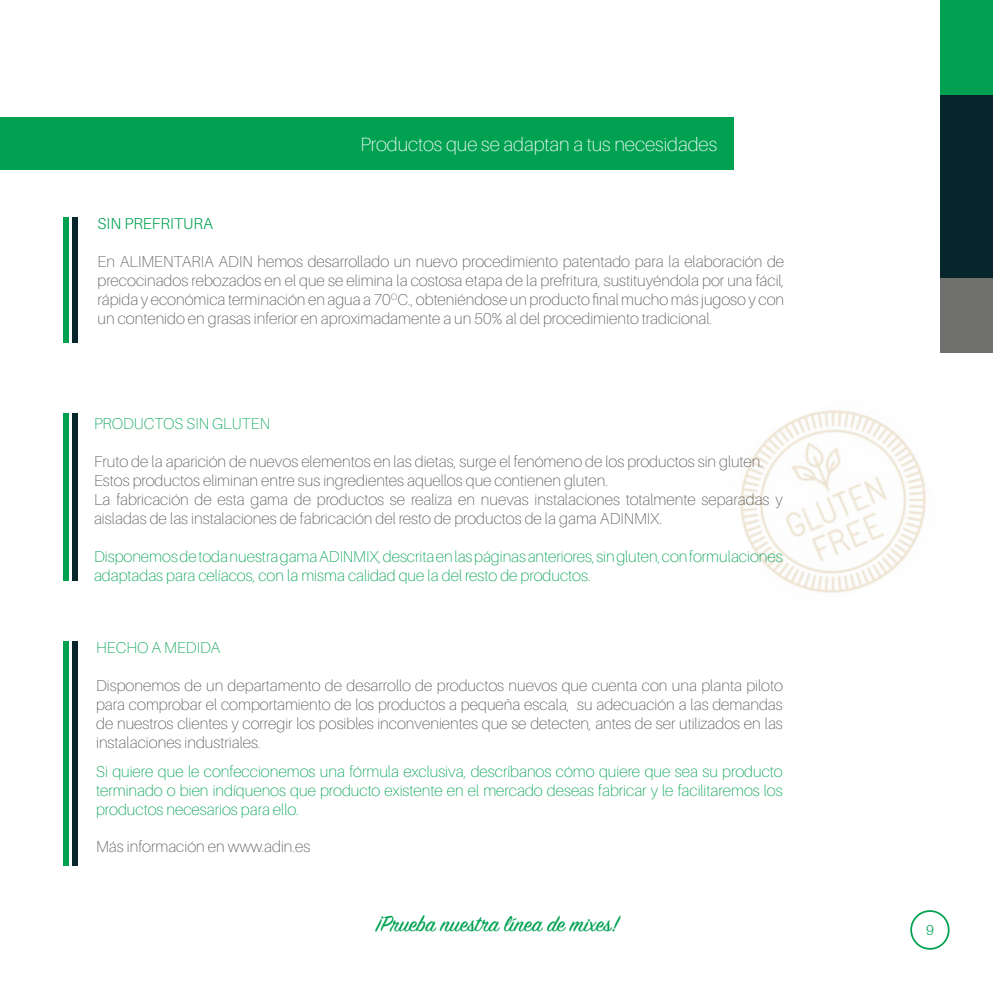
<style>
.page{position:relative;width:993px;height:993px;background:#fff}
.page>*{position:absolute;margin:0;border:0;box-sizing:border-box;transform-origin:0 0}
.t1{font:24.5px "Sign Painter House Script";color:#00a252}
.t2{font:100 19.25px "Aileron";color:#fff}
.t3{font:100 15.75px/18.9px "Aileron";color:#575756;text-align:justify}
.t4{font:100 15.75px/18.9px "Aileron";color:#00a252;text-align:justify}
.t5{font:300 15.75px "Aileron";color:#00a252}
.t6{font:300 14px "Aileron";color:#00a252}
</style>
<div class="page">
<div style="left:910px;top:909px;width:39px;height:40px;border:2px solid #00a252;border-radius:50%"></div>
<div style="left:0;top:117px;width:732px;height:53px;background:#00a252"></div>
<img style="left:740px;top:410px;width:186px;height:183px">
<div style="left:72px;top:217px;width:5px;height:125px;background:#06262c"></div>
<div style="left:63px;top:217px;width:5px;height:125px;background:#00a252"></div>
<div style="left:72px;top:413px;width:5px;height:167px;background:#06262c"></div>
<div style="left:63px;top:413px;width:5px;height:167px;background:#00a252"></div>
<div style="left:72px;top:640px;width:5px;height:225px;background:#06262c"></div>
<div style="left:63px;top:640px;width:5px;height:225px;background:#00a252"></div>
<div style="left:939px;top:0;width:53px;height:95px;background:#00a252"></div>
<div style="left:939px;top:268px;width:53px;height:84px;background:#70706f"></div>
<div style="left:939px;top:95px;width:53px;height:182px;background:#06262c"></div>
<p class="t2" style="left:360px;top:134px;width:358px">Productos que se adaptan a tus necesidades</p>
<p class="t5" style="left:97px;top:215px;width:117px">SIN PREFRITURA</p>
<p class="t3" style="left:97px;top:252px;width:688px">En ALIMENTARIA ADIN hemos desarrollado un nuevo procedimiento patentado para la elaboración de precocinados rebozados en el que se elimina la costosa etapa de la prefritura, sustituyéndola por una fácil, rápida y económica terminación en agua a 70<sup>O</sup>C., obteniéndose un producto final mucho más jugoso y con un contenido en grasas inferior en aproximadamente a un 50% al del procedimiento tradicional.</p>
<p class="t4" style="left:94px;top:414px;width:177px">PRODUCTOS SIN GLUTEN</p>
<p class="t3" style="left:94px;top:452px;width:670px">Fruto de la aparición de nuevos elementos en las dietas, surge el fenómeno de los productos sin gluten.</p>
<p class="t3" style="left:94px;top:471px;width:515px">Estos productos eliminan entre sus ingredientes aquellos que contienen gluten.</p>
<p class="t3" style="left:94px;top:490px;width:690px">La fabricación de esta gama de productos se realiza en nuevas instalaciones totalmente separadas y aisladas de las instalaciones de fabricación del resto de productos de la gama ADINMIX.</p>
<p class="t4" style="left:94px;top:546px;width:690px">Disponemos de toda nuestra gama ADINMIX, descrita en las páginas anteriores, sin gluten, con formulaciones adaptadas para celíacos, con la misma calidad que la del resto de productos.</p>
<p class="t4" style="left:96px;top:638px;width:126px">HECHO A MEDIDA</p>
<p class="t3" style="left:96px;top:676px;width:688px">Disponemos de un departamento de desarrollo de productos nuevos que cuenta con una planta piloto para comprobar el comportamiento de los productos a pequeña escala, su adecuación a las demandas de nuestros clientes y corregir los posibles inconvenientes que se detecten, antes de ser utilizados en las instalaciones industriales.</p>
<p class="t4" style="left:96px;top:761px;width:688px">Si quiere que le confeccionemos una fórmula exclusiva, descríbanos cómo quiere que sea su producto terminado o bien indíquenos que producto existente en el mercado deseas fabricar y le facilitaremos los productos necesarios para ello.</p>
<p class="t3" style="left:96px;top:837px;width:216px">Más información en www.adin.es</p>
<p class="t1" style="left:374px;top:908px;width:246px">¡Prueba nuestra línea de mixes!</p>
<p class="t6" style="left:925px;top:922px;width:9px">9</p>
</div>
